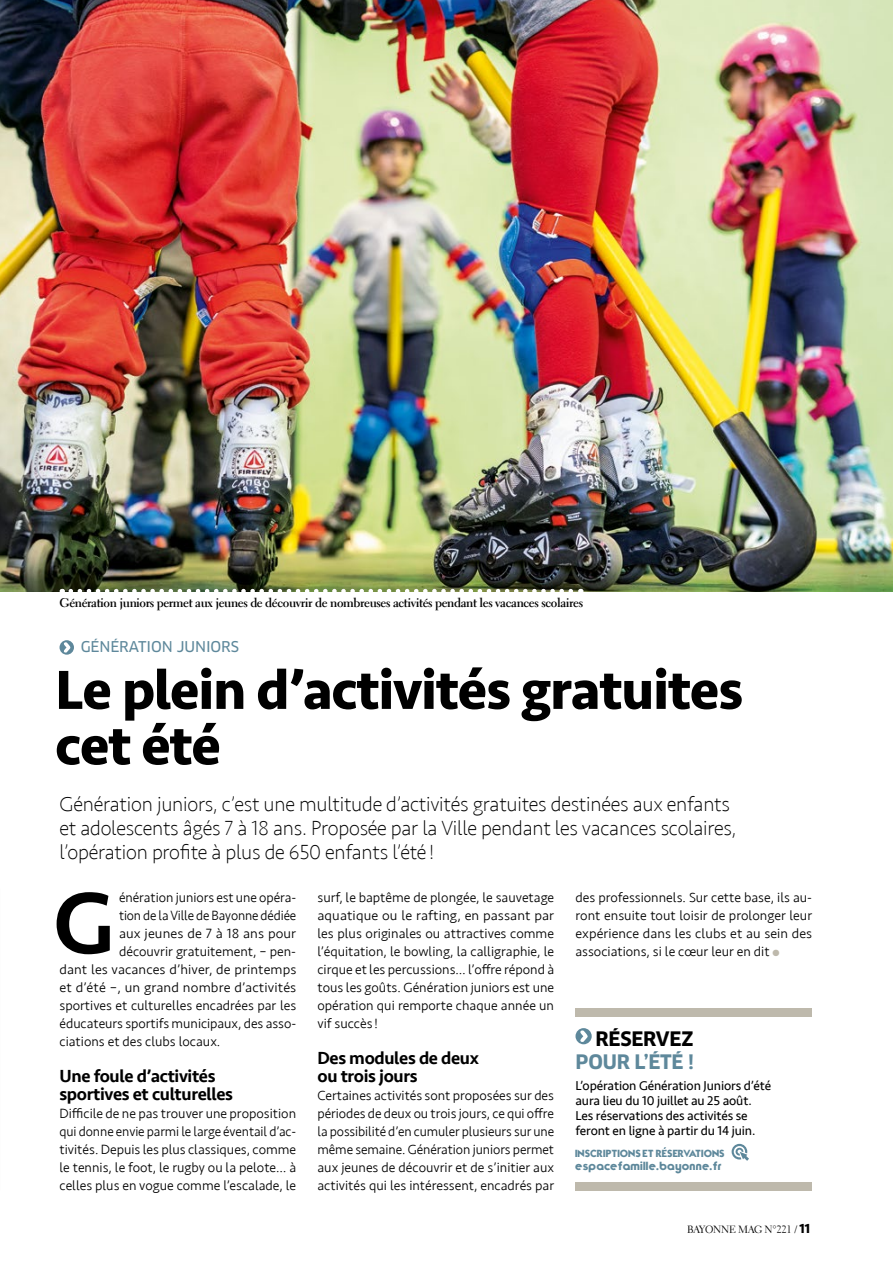
<style>
.page{position:relative;width:893px;height:1263px;background:#fff}
.page>*{position:absolute;margin:0;border:0;box-sizing:border-box;transform-origin:0 0}
.t1{font:500 90px "Seravek";color:#000}
.t2{font:700 57px/55.5px "Seravek";letter-spacing:-.02em;color:#000}
.t3{font:200 21px/24px "Seravek";letter-spacing:-.01em;color:#000}
.t4{font:700 19.5px/22.5px "Clan OT";letter-spacing:-.01em;color:#5e889b;text-align:right}
.t5{font:500 18px/18px "Seravek";letter-spacing:-.02em;color:#000}
.t6{font:14.55px "Clan OT News";letter-spacing:-.01em;color:#5e889b}
.t7{font:300 13.8px/18px "Seravek";color:#000;text-align:justify}
.t8{font:300 13.8px "Seravek";color:#000;scale:1.04 1}
.t9{font:300 13.8px "Seravek";color:#000;scale:.96 1}
.t10{font:13.2px/14.7px "Seravek";letter-spacing:-.01em;color:#000}
.t11{font:700 12.6px "Electra LH";letter-spacing:-.03em;color:#000}
.t12{font:12px "Typo Graphica";letter-spacing:.055em;color:#5e889b}
.t13{font:10.5px "Typo Graphica";letter-spacing:.04em;color:#5e889b}
.t14{font:10.5px "Electra LH";letter-spacing:-.02em;color:#000}
.s1{color:#beb9ac}
.s2{color:#000}
.s3{font-family:"Seravek";font-weight:700;font-size:13.5px}
</style>
<div class="page">
<svg style="left:60px;top:640px;width:14px;height:15px"></svg>
<svg style="left:64px;top:642px;width:6px;height:10px"></svg>
<img style="left:0;top:0;width:893px;height:591px">
<svg style="left:575px;top:1028px;width:17px;height:16px"></svg>
<svg style="left:580px;top:1030px;width:8px;height:12px"></svg>
<div style="left:575px;top:1008px;width:237px;height:9px;background:#beb9ac"></div>
<div style="left:575px;top:1182px;width:237px;height:9px;background:#beb9ac"></div>
<svg style="left:71px;top:589px;width:510px;height:3px"></svg>
<svg style="left:732px;top:1144px;width:17px;height:17px"></svg>
<p class="t11" style="left:60px;top:595px;width:525px">Génération juniors permet aux jeunes de découvrir de nombreuses activités pendant les vacances scolaires</p>
<p class="t6" style="left:81px;top:638px;width:160px">GÉNÉRATION JUNIORS</p>
<p class="t2" style="left:55px;top:661px;width:689px">Le plein d’activités gratuites cet été</p>
<p class="t3" style="left:60px;top:792px;width:678px">Génération juniors, c’est une multitude d’activités gratuites destinées aux enfants et adolescents âgés 7 à 18 ans. Proposée par la Ville pendant les vacances scolaires, l’opération profite à plus de 650 enfants l’été!</p>
<p class="t7" style="left:317px;top:889px;width:238px">surf, le baptême de plongée, le sauvetage aquatique ou le rafting, en passant par les plus originales ou attractives comme l’équitation, le bowling, la calligraphie, le cirque et les percussions… l’offre répond à tous les goûts. Génération juniors est une opération qui remporte chaque année un vif succès !</p>
<p class="t5" style="left:317px;top:1049px;width:163px">Des modules de deux ou trois jours</p>
<p class="t7" style="left:317px;top:1087px;width:238px">Certaines activités sont proposées sur des périodes de deux ou trois jours, ce qui offre la possibilité d’en cumuler plusieurs sur une même semaine. Génération juniors permet aux jeunes de découvrir et de s’initier aux activités qui les intéressent, encadrés par</p>
<p class="t1" style="left:53px;top:867px;width:63px">G</p>
<p class="t7" style="left:119px;top:889px;width:179px">énération juniors est une opéra-</p>
<p class="t9" style="left:119px;top:907px;width:186px">tion de la Ville de Bayonne dédiée</p>
<p class="t7" style="left:119px;top:925px;width:179px">aux jeunes de 7 à 18 ans pour</p>
<p class="t7" style="left:119px;top:943px;width:179px">découvrir gratuitement, – pen-</p>
<p class="t7" style="left:60px;top:961px;width:238px">dant les vacances d’hiver, de printemps</p>
<p class="t8" style="left:60px;top:979px;width:229px">et d’été –, un grand nombre d’activités</p>
<p class="t7" style="left:60px;top:997px;width:238px">sportives et culturelles encadrées par les</p>
<p class="t7" style="left:60px;top:1015px;width:238px">éducateurs sportifs municipaux, des asso-</p>
<p class="t7" style="left:60px;top:1033px;width:162px">ciations et des clubs locaux.</p>
<p class="t5" style="left:60px;top:1067px;width:175px">Une foule d’activités sportives et culturelles</p>
<p class="t7" style="left:60px;top:1105px;width:238px">Difficile de ne pas trouver une proposition qui donne envie parmi le large éventail d’ac&shy;tivités. Depuis les plus classiques, comme le tennis, le foot, le rugby ou la pelote… à celles plus en vogue comme l’escalade, le</p>
<p class="t7" style="left:575px;top:889px;width:238px">des professionnels. Sur cette base, ils au&shy;ront ensuite tout loisir de prolonger leur expérience dans les clubs et au sein des associations, si le cœur leur en dit <span class="s1">●</span></p>
<p class="t4" style="left:576px;top:1028px;width:120px"><span class="s2">RÉSERVEZ<br></span>POUR L’ÉTÉ !</p>
<p class="t10" style="left:575px;top:1079px;width:197px">L’opération Génération Juniors d’été aura lieu du 10 juillet au 25 août.</p>
<p class="t10" style="left:575px;top:1108px;width:181px">Les réservations des activités se feront en ligne à partir du 14 juin.</p>
<p class="t13" style="left:575px;top:1146px;width:151px">INSCRIPTIONS ET RÉSERVATIONS</p>
<p class="t12" style="left:575px;top:1158px;width:147px">espacefamille.bayonne.fr</p>
<p class="t14" style="left:687px;top:1223px;width:124px">BAYONNE MAG N°221 / <span class="s3">11</span></p>
</div>
